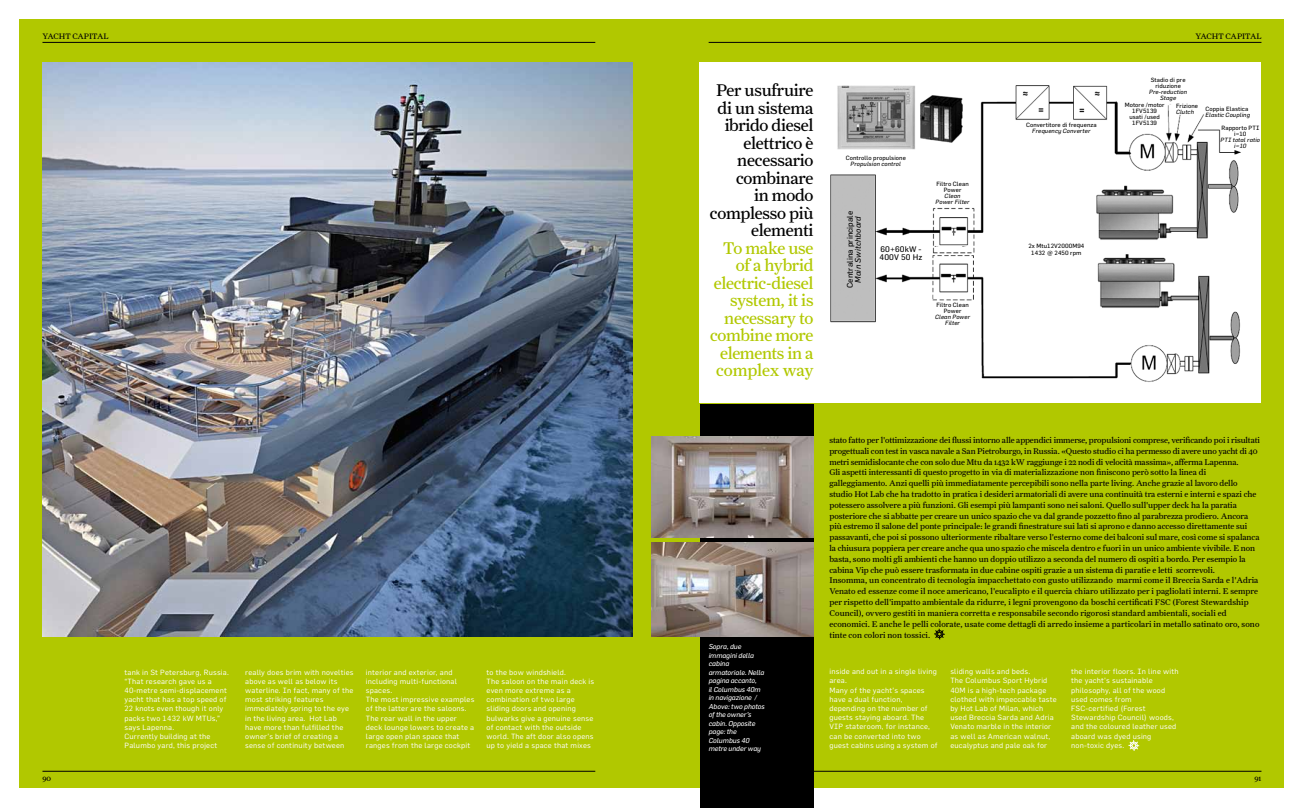
<style>
.page{position:relative;width:1304px;height:808px;background:#fff}
.page>*{position:absolute;margin:0;border:0;box-sizing:border-box;transform-origin:0 0}
.t1{font:17px/17.5px "Farnham Text";letter-spacing:-.015em;color:#000;text-align:right}
.t2{font:17px/17.5px "Farnham Text";letter-spacing:-.015em;color:#b1c800;text-align:right}
.t3{font:8.4px/10.8px "Farnham Text";color:#000}
.t4{font:8px/8px "Flama";letter-spacing:.01em;color:#000}
.t5{font:8px "Farnham Text";color:#000}
.t6{font:italic 8px "Flama";letter-spacing:.01em;color:#000}
.t7{font:7.4px/9.2px "Flama";letter-spacing:.025em;color:#fff;scale:1.05 1}
.t8{font:italic 7px/8.5px "Flama";letter-spacing:-.015em;color:#fff}
.t9{font:6px/6px "Flama";letter-spacing:.01em;color:#000;text-align:center}
.t10{font:italic 6px/6px "Flama";letter-spacing:.01em;color:#000;text-align:center}
</style>
<div class="page">
<div style="left:20px;top:20px;width:1264px;height:768px;background:#b1c800"></div>
<div style="left:700px;top:404px;width:114px;height:404px;background:#000"></div>
<svg style="left:1128px;top:740px;width:12px;height:11px"></svg>
<svg style="left:934px;top:628px;width:11px;height:12px"></svg>
<img style="left:42px;top:62px;width:590px;height:575px">
<img style="left:652px;top:437px;width:162px;height:100px">
<img style="left:652px;top:543px;width:162px;height:94px">
<img style="left:700px;top:62px;width:560px;height:341px">
<hr style="left:42px;top:42px;width:553px;height:1px;background:#000">
<hr style="left:42px;top:771px;width:553px;height:1px;background:#000">
<hr style="left:709px;top:42px;width:552px;height:1px;background:#000">
<hr style="left:709px;top:771px;width:552px;height:1px;background:#000">
<p class="t5" style="left:42px;top:31px;width:62px">Yacht Capital</p>
<h1 class="t1" style="left:710px;top:82px;width:105px">Per usufruire di un sistema ibrido diesel elettrico è necessario combinare<br>in modo complesso più elementi</h1>
<h1 class="t2" style="left:710px;top:239px;width:105px">To make use of a hybrid electric-diesel system, it is necessary to combine more elements in a complex way</h1>
<p class="t4" style="left:880px;top:245px;width:44px">60+60kW -<br>400V 50 Hz</p>
<p class="t9" style="left:846px;top:154px;width:62px">Controllo propulsione</p>
<p class="t10" style="left:851px;top:160px;width:52px">Propulsion control</p>
<p class="t4" style="left:846px;top:288px;width:79px;rotate:-90deg">Centralina principale</p>
<p class="t6" style="left:853px;top:283px;width:68px;rotate:-90deg">Main Switchboard</p>
<p class="t9" style="left:936px;top:181px;width:34px">Filtro Clean<br>Power</p>
<p class="t10" style="left:936px;top:193px;width:35px">Clean<br>Power Filter</p>
<p class="t9" style="left:936px;top:302px;width:34px">Filtro Clean<br>Power</p>
<p class="t10" style="left:935px;top:314px;width:37px">Clean Power<br>Filter</p>
<p class="t9" style="left:1026px;top:122px;width:72px">Convertitore di frequenza</p>
<p class="t10" style="left:1032px;top:128px;width:60px">Frequency Converter</p>
<p class="t5" style="left:1195px;top:31px;width:62px">Yacht Capital</p>
<p class="t9" style="left:1151px;top:76px;width:36px">Stadio di pre riduzione</p>
<p class="t10" style="left:1149px;top:88px;width:39px">Pre-reduction<br>Stage</p>
<p class="t9" style="left:1125px;top:101px;width:41px">Motore /motor<br>1FV5139<br>usati /used<br>1FV5139</p>
<p class="t9" style="left:1176px;top:102px;width:24px">Frizione</p>
<p class="t10" style="left:1176px;top:108px;width:20px">Clutch</p>
<p class="t9" style="left:1205px;top:106px;width:44px">Coppia Elastica</p>
<p class="t10" style="left:1205px;top:112px;width:46px">Elastic Coupling</p>
<p class="t9" style="left:1221px;top:124px;width:39px">Rapporto PTI i=10</p>
<p class="t10" style="left:1221px;top:136px;width:41px">PTI total ratio i=10</p>
<p class="t9" style="left:1028px;top:242px;width:58px;line-height:7px">2x Mtu12V2000M94<br>1432 @ 2450 rpm</p>
<p class="t5" style="left:42px;top:773px;width:10px">90</p>
<p class="t3" style="left:829px;top:435px;width:432px">stato fatto per l'ottimizzazione dei flussi intorno alle appendici immerse, propulsioni comprese, verificando poi i risultati progettuali con test in vasca navale a San Pietroburgo, in Russia. «Questo studio ci ha permesso di avere uno yacht di 40 metri semidislocante che con solo due Mtu da 1432 kW raggiunge i 22 nodi di velocità massima», afferma Lapenna.<br>Gli aspetti interessanti di questo progetto in via di materializzazione non finiscono però sotto la linea di galleggiamento. Anzi quelli più immediatamente percepibili sono nella parte living. Anche grazie al lavoro dello studio Hot Lab che ha tradotto in pratica i desideri armatoriali di avere una continuità tra esterni e interni e spazi che potessero assolvere a più funzioni. Gli esempi più lampanti sono nei saloni. Quello sull'upper deck ha la paratia posteriore che si abbatte per creare un unico spazio che va dal grande pozzetto fino al parabrezza prodiero. Ancora più estremo il salone del ponte principale: le grandi finestrature sui lati si aprono e danno accesso direttamente sui passavanti, che poi si possono ulteriormente ribaltare verso l'esterno come dei balconi sul mare, così come si spalanca la chiusura poppiera per creare anche qua uno spazio che miscela dentro e fuori in un unico ambiente vivibile. E non basta, sono molti gli ambienti che hanno un doppio utilizzo a seconda del numero di ospiti a bordo. Per esempio la cabina Vip che può essere trasformata in due cabine ospiti grazie a un sistema di paratie e letti scorrevoli.<br>Insomma, un concentrato di tecnologia impacchettato con gusto utilizzando marmi come il Breccia Sarda e l'Adria Venato ed essenze come il noce americano, l'eucalipto e il quercia chiaro utilizzato per i pagliolati interni. E sempre per rispetto dell'impatto ambientale da ridurre, i legni provengono da boschi certificati FSC (Forest Stewardship Council), ovvero gestiti in maniera corretta e responsabile secondo rigorosi standard ambientali, sociali ed economici. E anche le pelli colorate, usate come dettagli di arredo insieme a particolari in metallo satinato oro, sono tinte con colori non tossici.</p>
<p class="t8" style="left:709px;top:642px;width:58px">Sopra, due immagini della cabina armatoriale. Nella pagina accanto,<br>il Columbus 40m in navigazione /<br>Above: two photos of the owner's cabin. Opposite page: the<br>Columbus 40 metre under way</p>
<p class="t7" style="left:124px;top:667px;width:101px">tank in St Petersburg, Russia. “That research gave us a<br>40-metre semi-displacement yacht that has a top speed of<br>22 knots even though it only packs two 1432 kW MTUs,” says Lapenna.<br>Currently building at the<br>Palumbo yard, this project</p>
<p class="t7" style="left:245px;top:667px;width:105px">really does brim with novelties above as well as below its waterline. In fact, many of the most striking features immediately spring to the eye in the living area. Hot Lab have more than fulfilled the owner’s brief of creating a sense of continuity between</p>
<p class="t7" style="left:366px;top:667px;width:105px">interior and exterior, and including multi-functional spaces.<br>The most impressive examples of the latter are the saloons.<br>The rear wall in the upper deck lounge lowers to create a large open plan space that ranges from the large cockpit</p>
<p class="t7" style="left:487px;top:667px;width:104px">to the bow windshield.<br>The saloon on the main deck is even more extreme as a combination of two large sliding doors and opening bulwarks give a genuine sense of contact with the outside world. The aft door also opens up to yield a space that mixes</p>
<p class="t7" style="left:829px;top:667px;width:105px">inside and out in a single living area.<br>Many of the yacht’s spaces have a dual function, depending on the number of guests staying aboard. The<br>VIP stateroom, for instance, can be converted into two guest cabins using a system of</p>
<p class="t7" style="left:950px;top:667px;width:103px">sliding walls and beds.<br>The Columbus Sport Hybrid<br>40M is a high-tech package clothed with impeccable taste by Hot Lab of Milan, which used Breccia Sarda and Adria<br>Venato marble in the interior as well as American walnut, eucalyptus and pale oak for</p>
<p class="t7" style="left:1071px;top:667px;width:104px">the interior floors. In line with the yacht’s sustainable philosophy, all of the wood used comes from<br>FSC-certified (Forest<br>Stewardship Council) woods, and the coloured leather used aboard was dyed using non-toxic dyes.</p>
<p class="t5" style="left:1254px;top:773px;width:9px">91</p>
</div>
